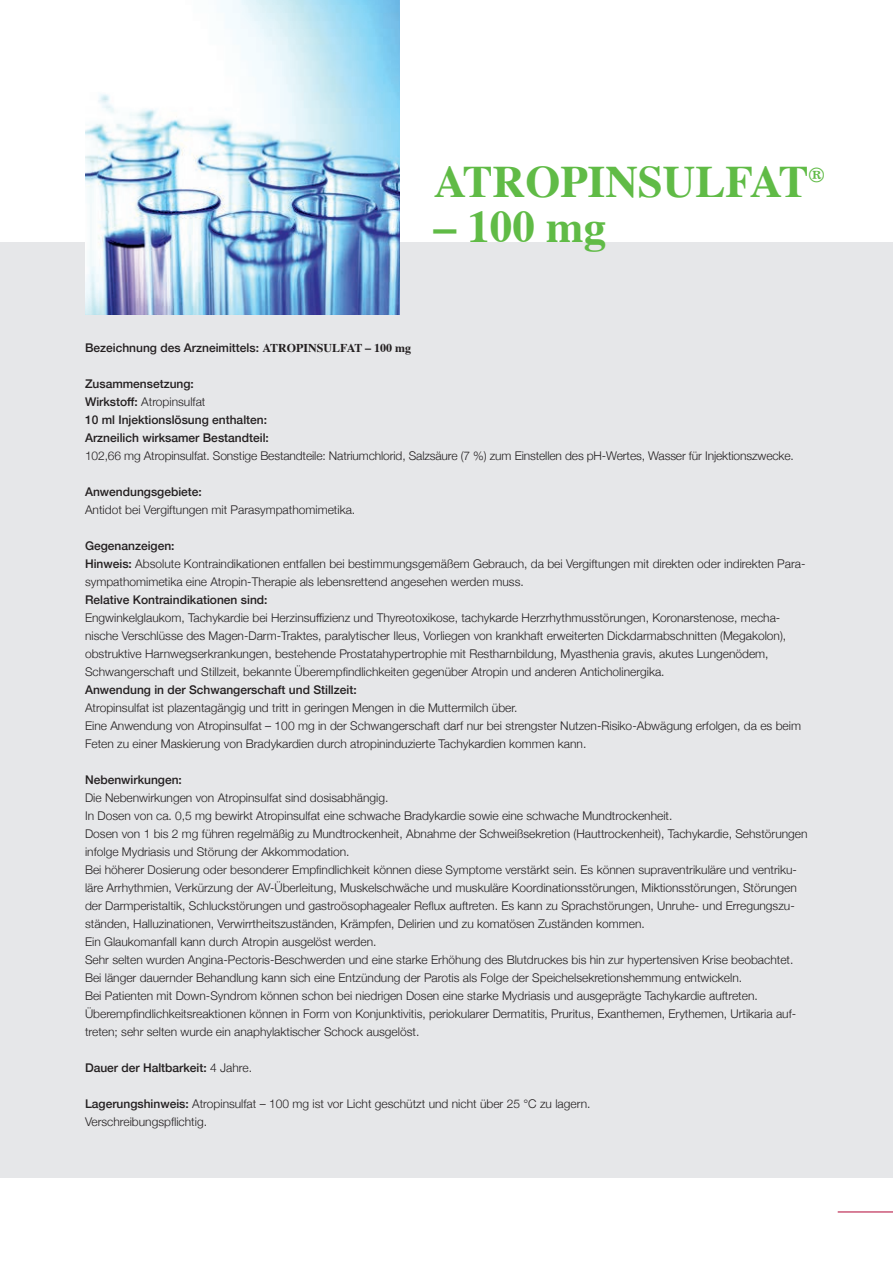
<style>
.page{position:relative;width:893px;height:1263px;background:#fff}
.page>*{position:absolute;margin:0;border:0;box-sizing:border-box;transform-origin:0 0}
.t1{font:700 45px "Times";color:#60bb46}
.t2{font:300 12px/18px "Helvetica Neue";color:#231f20}
.t3{font:500 12px/18px "Helvetica Neue";color:#231f20}
.s1{font-family:"Times";font-weight:700}
.s2{font-weight:300}
.s3{font-weight:500}
</style>
<div class="page">
<div style="left:0;top:242px;width:893px;height:936px;background:#e6e7e9"></div>
<img style="left:85px;top:0;width:315px;height:315px">
<hr style="left:838px;top:1211px;width:55px;height:1px;background:#b10535">
<h1 class="t1" style="left:434px;top:139px;width:32px">ATR</h1>
<h1 class="t1" style="left:525px;top:139px;width:301px">OPINSULFAT<sup>®</sup></h1>
<h1 class="t1" style="left:434px;top:184px;width:174px">– 100 MG</h1>
<p class="t3" style="left:85px;top:338px;width:328px">Bezeichnung des Arzneimittels: <span class="s1">ATROPINSULFAT – 100 MG</span></p>
<p class="t3" style="left:85px;top:374px;width:185px">Zusammensetzung:<br>Wirkstoff: <span class="s2">Atropinsulfat<br></span>10 ml Injektionslösung enthalten:<br>Arzneilich wirksamer Bestandteil:</p>
<p class="t2" style="left:85px;top:446px;width:710px">102,66 mg Atropinsulfat. Sonstige Bestandteile: Natriumchlorid, Salzsäure (7 %) zum Einstellen des pH-Wertes, Wasser für Injektionszwecke.</p>
<p class="t3" style="left:85px;top:482px;width:118px">Anwendungsgebiete:</p>
<p class="t2" style="left:85px;top:500px;width:272px">Antidot bei Vergiftungen mit Parasympathomimetika.</p>
<p class="t2" style="left:85px;top:536px;width:722px"><span class="s3">Gegenanzeigen:<br>Hinweis:</span> Absolute Kontraindikationen entfallen bei bestimmungsgemäßem Gebrauch, da bei Vergiftungen mit direkten oder indirekten Para&shy;sympathomimetika eine Atropin-Therapie als lebensrettend angesehen werden muss.</p>
<p class="t3" style="left:85px;top:590px;width:184px">Relative Kontraindikationen sind:</p>
<p class="t2" style="left:85px;top:608px;width:703px">Engwinkelglaukom, Tachykardie bei Herzinsuffizienz und Thyreotoxikose, tachykarde Herzrhythmusstörungen, Koronarstenose, mecha&shy;nische Verschlüsse des Magen-Darm-Traktes, paralytischer Ileus, Vorliegen von krankhaft erweiterten Dickdarmabschnitten (Megakolon), obstruktive Harnwegserkrankungen, bestehende Prostatahypertrophie mit Restharnbildung, Myasthenia gravis, akutes Lungenödem, Schwangerschaft und Stillzeit, bekannte Überempfindlichkeiten gegenüber Atropin und anderen Anticholinergika.</p>
<p class="t3" style="left:85px;top:680px;width:273px">Anwendung in der Schwangerschaft und Stillzeit:</p>
<p class="t2" style="left:85px;top:698px;width:717px">Atropinsulfat ist plazentagängig und tritt in geringen Mengen in die Muttermilch über.<br>Eine Anwendung von Atropinsulfat – 100 mg in der Schwangerschaft darf nur bei strengster Nutzen-Risiko-Abwägung erfolgen, da es beim<br>Feten zu einer Maskierung von Bradykardien durch atropininduzierte Tachykardien kommen kann.</p>
<p class="t3" style="left:85px;top:770px;width:98px">Nebenwirkungen:</p>
<p class="t2" style="left:85px;top:788px;width:724px">Die Nebenwirkungen von Atropinsulfat sind dosisabhängig.<br>In Dosen von ca. 0,5 mg bewirkt Atropinsulfat eine schwache Bradykardie sowie eine schwache Mundtrockenheit.<br>Dosen von 1 bis 2 mg führen regelmäßig zu Mundtrockenheit, Abnahme der Schweißsekretion (Hauttrockenheit), Tachykardie, Sehstörungen infolge Mydriasis und Störung der Akkommodation.<br>Bei höherer Dosierung oder besonderer Empfindlichkeit können diese Symptome verstärkt sein. Es können supraventrikuläre und ventriku&shy;läre Arrhythmien, Verkürzung der AV-Überleitung, Muskelschwäche und muskuläre Koordinationsstörungen, Miktionsstörungen, Störungen der Darmperistaltik, Schluckstörungen und gastroösophagealer Reflux auftreten. Es kann zu Sprachstörungen, Unruhe- und Erregungszu&shy;ständen, Halluzinationen, Verwirrtheitszuständen, Krämpfen, Delirien und zu komatösen Zuständen kommen.<br>Ein Glaukomanfall kann durch Atropin ausgelöst werden.<br>Sehr selten wurden Angina-Pectoris-Beschwerden und eine starke Erhöhung des Blutdruckes bis hin zur hypertensiven Krise beobachtet.<br>Bei länger dauernder Behandlung kann sich eine Entzündung der Parotis als Folge der Speichelsekretionshemmung entwickeln.<br>Bei Patienten mit Down-Syndrom können schon bei niedrigen Dosen eine starke Mydriasis und ausgeprägte Tachykardie auftreten.<br>Überempfindlichkeitsreaktionen können in Form von Konjunktivitis, periokularer Dermatitis, Pruritus, Exanthemen, Erythemen, Urtikaria auf&shy;treten; sehr selten wurde ein anaphylaktischer Schock ausgelöst.</p>
<p class="t3" style="left:85px;top:1058px;width:168px">Dauer der Haltbarkeit: <span class="s2">4 Jahre.</span></p>
<p class="t2" style="left:85px;top:1094px;width:507px"><span class="s3">Lagerungshinweis:</span> Atropinsulfat – 100 mg ist vor Licht geschützt und nicht über 25 °C zu lagern.<br>Verschreibungspflichtig.</p>
</div>
